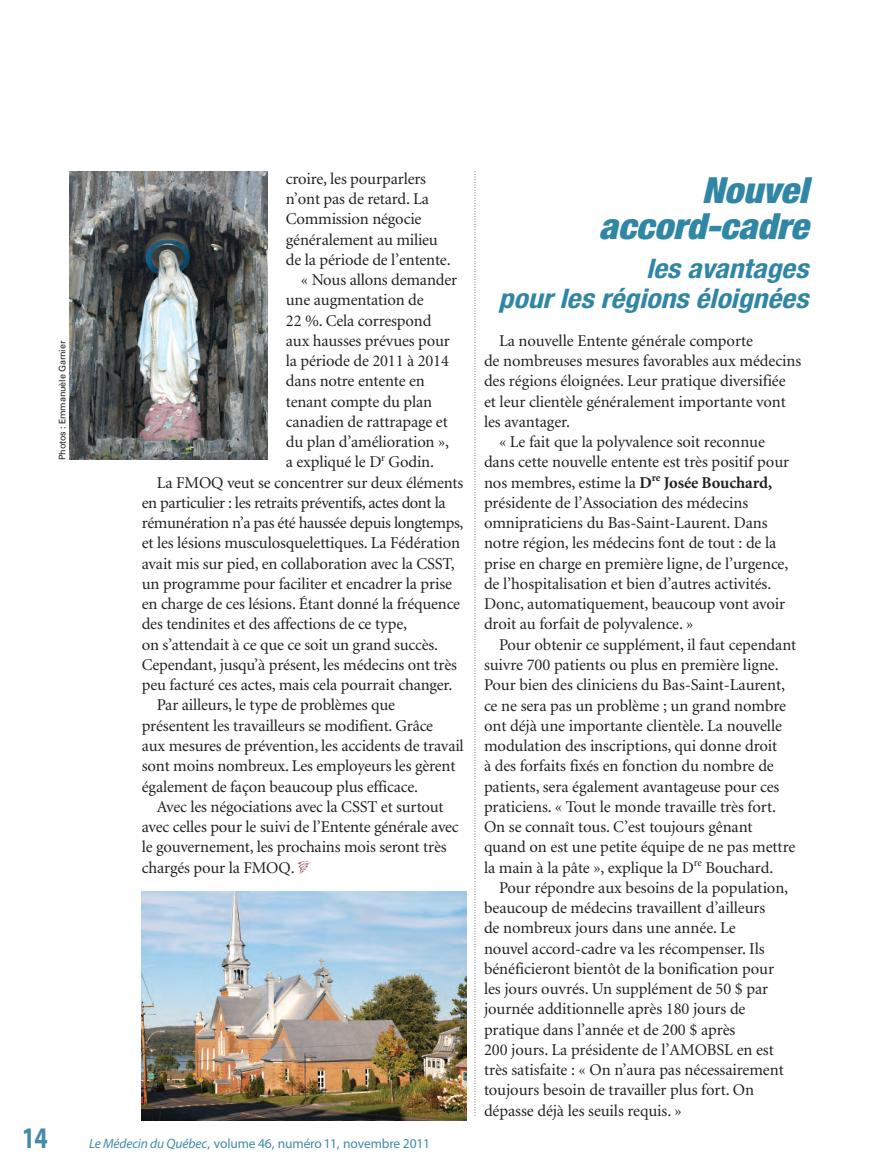
<style>
.page{position:relative;width:878px;height:1175px;background:#fff}
.page>*{position:absolute;margin:0;border:0;box-sizing:border-box;transform-origin:0 0}
.t1{font:italic 900 condensed 36px/36px "Helvetica Neue";color:#3086a5;text-align:right;scale:1.05 1}
.t2{font:700 30px "Myriad Pro";color:#428aa9;scale:.8 1}
.t3{font:italic 700 condensed 27px/30px "Helvetica Neue";color:#3086a5;text-align:right;scale:1.1 1}
.t4{font:16.5px "Minion";letter-spacing:-.01em;color:#231f20}
.t5{font:13.5px "Myriad Pro";letter-spacing:-.01em;color:#428aa9}
.t6{font:9px "Univers";letter-spacing:-.015em;color:#231f20}
.s1{font-style:italic}
.s2{font-weight:700}
</style>
<div class="page">
<img style="left:142px;top:891px;width:324px;height:229px">
<svg style="left:474px;top:172px;width:1px;height:943px"></svg>
<img style="left:70px;top:172px;width:198px;height:288px">
<p class="t6" style="left:59px;top:460px;width:120px;rotate:-90deg">Photos : Emmanuèle Garnier</p>
<p class="t4" style="left:286px;top:172px;width:142px">croire, les pourparlers</p>
<p class="t4" style="left:286px;top:192px;width:144px">n’ont pas de retard. La</p>
<p class="t4" style="left:286px;top:213px;width:137px">Commission négocie</p>
<p class="t4" style="left:286px;top:233px;width:153px">généralement au milieu</p>
<p class="t4" style="left:286px;top:253px;width:166px">de la période de l’entente.</p>
<p class="t4" style="left:301px;top:273px;width:158px">« Nous allons demander</p>
<p class="t4" style="left:286px;top:294px;width:139px">une augmentation de</p>
<p class="t4" style="left:286px;top:314px;width:147px">22 %. Cela correspond</p>
<p class="t4" style="left:286px;top:334px;width:166px">aux hausses prévues pour</p>
<p class="t4" style="left:286px;top:354px;width:164px">la période de 2011 à 2014</p>
<p class="t4" style="left:286px;top:374px;width:140px">dans notre entente en</p>
<p class="t4" style="left:286px;top:395px;width:148px">tenant compte du plan</p>
<p class="t4" style="left:286px;top:415px;width:163px">canadien de rattrapage et</p>
<p class="t4" style="left:286px;top:435px;width:165px">du plan d’amélioration »,</p>
<p class="t4" style="left:286px;top:455px;width:150px">a expliqué le D<sup>r</sup> Godin.</p>
<p class="t4" style="left:157px;top:476px;width:308px">La FMOQ veut se concentrer sur deux éléments</p>
<p class="t4" style="left:142px;top:496px;width:305px">en particulier : les retraits préventifs, actes dont la</p>
<p class="t4" style="left:142px;top:516px;width:323px">rémunération n’a pas été haussée depuis longtemps,</p>
<p class="t4" style="left:142px;top:537px;width:320px">et les lésions musculosquelettiques. La Fédération</p>
<p class="t4" style="left:142px;top:557px;width:314px">avait mis sur pied, en collaboration avec la CSST,</p>
<p class="t4" style="left:142px;top:577px;width:312px">un programme pour faciliter et encadrer la prise</p>
<p class="t4" style="left:142px;top:597px;width:320px">en charge de ces lésions. Étant donné la fréquence</p>
<p class="t4" style="left:142px;top:617px;width:267px">des tendinites et des affections de ce type,</p>
<p class="t4" style="left:142px;top:638px;width:298px">on s’attendait à ce que ce soit un grand succès.</p>
<p class="t4" style="left:142px;top:658px;width:317px">Cependant, jusqu’à présent, les médecins ont très</p>
<p class="t4" style="left:142px;top:678px;width:312px">peu facturé ces actes, mais cela pourrait changer.</p>
<p class="t4" style="left:157px;top:698px;width:240px">Par ailleurs, le type de problèmes que</p>
<p class="t4" style="left:142px;top:719px;width:293px">présentent les travailleurs se modifient. Grâce</p>
<p class="t4" style="left:142px;top:739px;width:323px">aux mesures de prévention, les accidents de travail</p>
<p class="t4" style="left:142px;top:759px;width:315px">sont moins nombreux. Les employeurs les gèrent</p>
<p class="t4" style="left:142px;top:779px;width:278px">également de façon beaucoup plus efficace.</p>
<p class="t4" style="left:157px;top:800px;width:288px">Avec les négociations avec la CSST et surtout</p>
<p class="t4" style="left:142px;top:820px;width:318px">avec celles pour le suivi de l’Entente générale avec</p>
<p class="t4" style="left:142px;top:840px;width:306px">le gouvernement, les prochains mois seront très</p>
<p class="t4" style="left:142px;top:860px;width:154px">chargés pour la FMOQ.</p>
<h2 class="t2" style="left:22px;top:1126px;width:34px">14</h2>
<p class="t5" style="left:89px;top:1138px;width:342px"><span class="s1">Le Médecin du Québec</span>, volume 46, numéro 11, novembre 2011</p>
<h1 class="t1" style="left:599px;top:175px;width:201px">Nouvel accord-cadre</h1>
<h3 class="t3" style="left:498px;top:255px;width:283px">les avantages<br>pour les régions éloignées</h3>
<p class="t4" style="left:499px;top:334px;width:255px">La nouvelle Entente générale comporte</p>
<p class="t4" style="left:484px;top:354px;width:319px">de nombreuses mesures favorables aux médecins</p>
<p class="t4" style="left:484px;top:375px;width:303px">des régions éloignées. Leur pratique diversifiée</p>
<p class="t4" style="left:484px;top:395px;width:303px">et leur clientèle généralement importante vont</p>
<p class="t4" style="left:484px;top:415px;width:88px">les avantager.</p>
<p class="t4" style="left:499px;top:435px;width:267px">« Le fait que la polyvalence soit reconnue</p>
<p class="t4" style="left:484px;top:456px;width:307px">dans cette nouvelle entente est très positif pour</p>
<p class="t4" style="left:484px;top:476px;width:289px">nos membres, estime la <span class="s2">D</span><sup>re</sup> <span class="s2">Josée Bouchard,</span></p>
<p class="t4" style="left:484px;top:496px;width:266px">présidente de l’Association des médecins</p>
<p class="t4" style="left:484px;top:516px;width:285px">omnipraticiens du Bas-Saint-Laurent. Dans</p>
<p class="t4" style="left:484px;top:537px;width:294px">notre région, les médecins font de tout : de la</p>
<p class="t4" style="left:484px;top:557px;width:306px">prise en charge en première ligne, de l’urgence,</p>
<p class="t4" style="left:484px;top:577px;width:289px">de l’hospitalisation et bien d’autres activités.</p>
<p class="t4" style="left:484px;top:597px;width:303px">Donc, automatiquement, beaucoup vont avoir</p>
<p class="t4" style="left:484px;top:618px;width:211px">droit au forfait de polyvalence. »</p>
<p class="t4" style="left:499px;top:638px;width:299px">Pour obtenir ce supplément, il faut cependant</p>
<p class="t4" style="left:484px;top:658px;width:296px">suivre 700 patients ou plus en première ligne.</p>
<p class="t4" style="left:484px;top:678px;width:302px">Pour bien des cliniciens du Bas-Saint-Laurent,</p>
<p class="t4" style="left:484px;top:698px;width:303px">ce ne sera pas un problème ; un grand nombre</p>
<p class="t4" style="left:484px;top:719px;width:299px">ont déjà une importante clientèle. La nouvelle</p>
<p class="t4" style="left:484px;top:739px;width:295px">modulation des inscriptions, qui donne droit</p>
<p class="t4" style="left:484px;top:759px;width:291px">à des forfaits fixés en fonction du nombre de</p>
<p class="t4" style="left:484px;top:779px;width:297px">patients, sera également avantageuse pour ces</p>
<p class="t4" style="left:484px;top:800px;width:293px">praticiens. « Tout le monde travaille très fort.</p>
<p class="t4" style="left:484px;top:820px;width:270px">On se connaît tous. C’est toujours gênant</p>
<p class="t4" style="left:484px;top:840px;width:313px">quand on est une petite équipe de ne pas mettre</p>
<p class="t4" style="left:484px;top:860px;width:291px">la main à la pâte », explique la D<sup>re</sup> Bouchard.</p>
<p class="t4" style="left:499px;top:881px;width:291px">Pour répondre aux besoins de la population,</p>
<p class="t4" style="left:484px;top:901px;width:283px">beaucoup de médecins travaillent d’ailleurs</p>
<p class="t4" style="left:484px;top:921px;width:253px">de nombreux jours dans une année. Le</p>
<p class="t4" style="left:484px;top:942px;width:282px">nouvel accord-cadre va les récompenser. Ils</p>
<p class="t4" style="left:484px;top:962px;width:291px">bénéficieront bientôt de la bonification pour</p>
<p class="t4" style="left:484px;top:982px;width:286px">les jours ouvrés. Un supplément de 50 $ par</p>
<p class="t4" style="left:484px;top:1002px;width:263px">journée additionnelle après 180 jours de</p>
<p class="t4" style="left:484px;top:1022px;width:253px">pratique dans l’année et de 200 $ après</p>
<p class="t4" style="left:484px;top:1043px;width:291px">200 jours. La présidente de l’AMOBSL en est</p>
<p class="t4" style="left:484px;top:1063px;width:301px">très satisfaite : « On n’aura pas nécessairement</p>
<p class="t4" style="left:484px;top:1083px;width:271px">toujours besoin de travailler plus fort. On</p>
<p class="t4" style="left:484px;top:1103px;width:199px">dépasse déjà les seuils requis. »</p>
</div>
